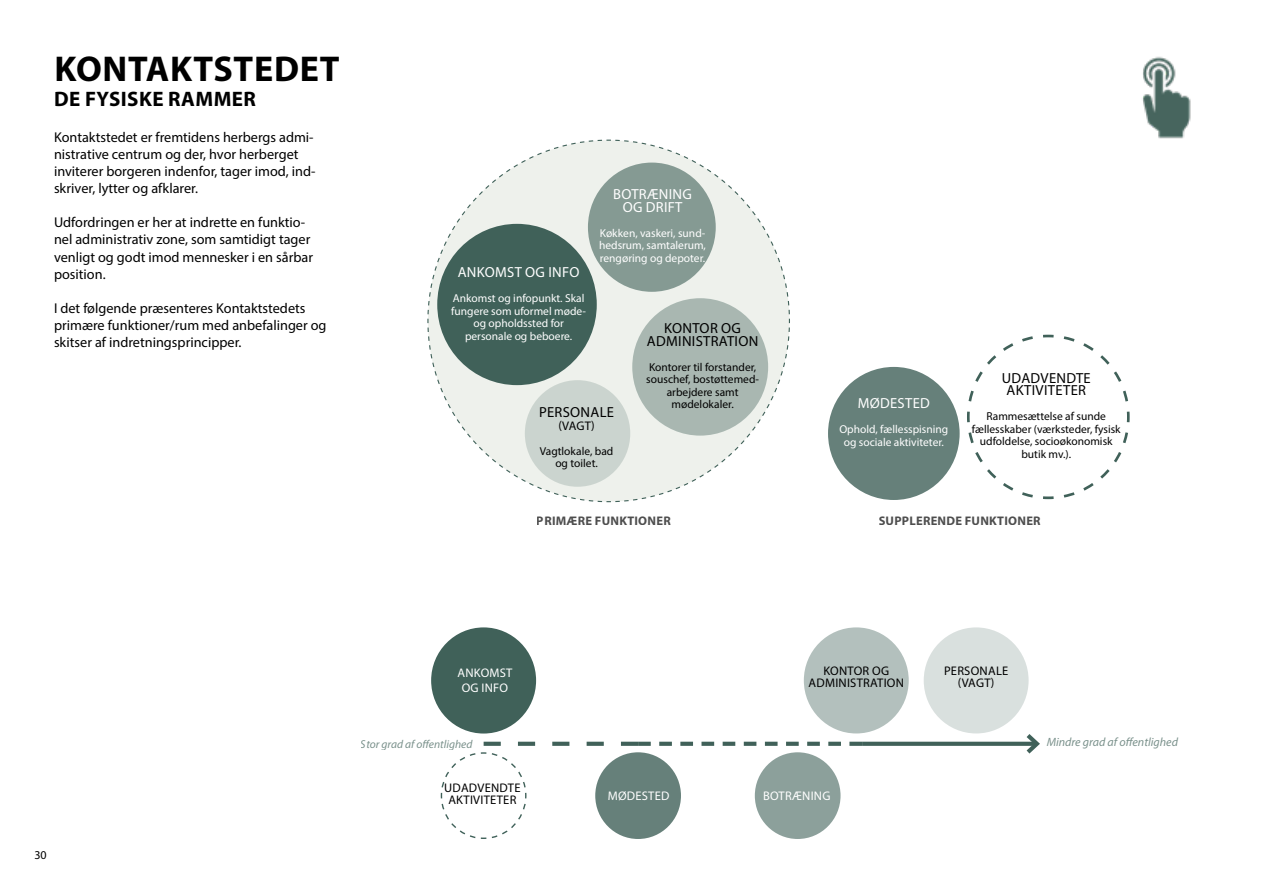
<style>
.page{position:relative;width:1263px;height:893px;background:#fff}
.page>*{position:absolute;margin:0;border:0;box-sizing:border-box;transform-origin:0 0}
.t1{font:700 36px "Myriad Pro";letter-spacing:.02em;color:#000}
.t2{font:700 21px "Myriad Pro";letter-spacing:.02em;color:#000}
.t3{font:14.55px/12.5px "Myriad Pro";letter-spacing:.02em;color:#000;text-align:center}
.t4{font:14.55px/12.5px "Myriad Pro";letter-spacing:.02em;color:#fff;text-align:center}
.t5{font:14.25px/17.1px "Myriad Pro";color:#000}
.t6{font:12.45px/12.5px "Myriad Pro";letter-spacing:.02em;color:#000;text-align:center}
.t7{font:700 12.45px "Myriad Pro";letter-spacing:.02em;color:#000}
.t8{font:12.45px/14.5px "Myriad Pro";letter-spacing:.02em;color:#fff;text-align:center}
.t9{font:italic 12px "Myriad Pro";color:#406159}
.t10{font:12px "Myriad Pro";color:#000}
.t11{font:11.4px/12.5px "Myriad Pro";color:#fff;text-align:center}
.t12{font:11.4px/12.5px "Myriad Pro";color:#000;text-align:center}
.t13{font:italic 11.4px "Myriad Pro";color:#406159}
</style>
<div class="page">
<svg style="left:427px;top:139px;width:363px;height:364px"></svg>
<div style="left:632px;top:298px;width:136px;height:138px;background:#a9b7b1;border-radius:50%"></div>
<div style="left:525px;top:380px;width:105px;height:107px;background:#cbd4cf;border-radius:50%"></div>
<div style="left:437px;top:224px;width:160px;height:161px;background:#406159;border-radius:50%"></div>
<div style="left:588px;top:163px;width:128px;height:129px;background:#859a93;border-radius:50%"></div>
<div style="left:828px;top:367px;width:132px;height:133px;background:#66807a;border-radius:50%"></div>
<svg style="left:967px;top:334px;width:163px;height:166px"></svg>
<svg style="left:862px;top:742px;width:160px;height:4px"></svg>
<svg style="left:1022px;top:734px;width:18px;height:20px"></svg>
<svg style="left:484px;top:742px;width:378px;height:4px"></svg>
<div style="left:431px;top:627px;width:105px;height:106px;background:#406159;border-radius:50%"></div>
<div style="left:804px;top:627px;width:105px;height:106px;background:#b3c0bd;border-radius:50%"></div>
<div style="left:755px;top:752px;width:85px;height:87px;background:#8ca09b;border-radius:50%"></div>
<div style="left:595px;top:752px;width:86px;height:87px;background:#66807a;border-radius:50%"></div>
<div style="left:924px;top:627px;width:104px;height:106px;background:#d9e0de;border-radius:50%"></div>
<svg style="left:440px;top:752px;width:87px;height:87px"></svg>
<img style="left:1142px;top:56px;width:49px;height:83px">
<h1 class="t1" style="left:54px;top:45px;width:287px">KONTAKTSTEDET</h1>
<h2 class="t2" style="left:54px;top:85px;width:203px">DE FYSISKE RAMMER</h2>
<p class="t5" style="left:54px;top:128px;width:263px">Kontaktstedet er fremtidens herbergs admi&shy;nistrative centrum og der, hvor herberget inviterer borgeren indenfor, tager imod, ind&shy;skriver, lytter og afklarer.</p>
<p class="t5" style="left:54px;top:214px;width:261px">Udfordringen er her at indrette en funktio&shy;nel administrativ zone, som samtidigt tager venligt og godt imod mennesker i en sårbar position.</p>
<p class="t5" style="left:54px;top:299px;width:274px">I det følgende præsenteres Kontaktstedets primære funktioner/rum med anbefalinger og skitser af indretningsprincipper.</p>
<p class="t4" style="left:613px;top:188px;width:80px">BOTRÆNING<br>OG DRIFT</p>
<p class="t11" style="left:599px;top:227px;width:108px;text-align:justify">Køkken, vaskeri, sund&shy;hedsrum, samtalerum, rengøring og depoter.</p>
<p class="t4" style="left:458px;top:266px;width:123px">ANKOMST OG INFO</p>
<p class="t11" style="left:451px;top:292px;width:136px">Ankomst og infopunkt. Skal fungere som uformel møde&shy;og opholdssted for personale og beboere.</p>
<p class="t3" style="left:539px;top:406px;width:76px">PERSONALE</p>
<p class="t6" style="left:558px;top:419px;width:38px">(VAGT)</p>
<p class="t12" style="left:540px;top:445px;width:75px">Vagtlokale, bad og toilet.</p>
<p class="t3" style="left:647px;top:322px;width:113px">KONTOR OG<br>ADMINISTRATION</p>
<p class="t12" style="left:646px;top:360px;width:114px">Kontorer til forstander, souschef, bostøttemed&shy;arbejdere samt mødelokaler.</p>
<p class="t4" style="left:858px;top:397px;width:74px">MØDESTED</p>
<p class="t11" style="left:839px;top:423px;width:110px">Ophold, fællesspisning og sociale aktiviteter.</p>
<p class="t3" style="left:1002px;top:371px;width:90px">UDADVENDTE<br>AKTIVITETER</p>
<p class="t12" style="left:972px;top:410px;width:150px">Rammesættelse af sunde fællesskaber (værksteder, fysisk udfoldelse, socioøkonomisk butik mv.).</p>
<p class="t7" style="left:537px;top:512px;width:135px">PRIMÆRE FUNKTIONER</p>
<p class="t7" style="left:878px;top:512px;width:164px">SUPPLERENDE FUNKTIONER</p>
<p class="t10" style="left:34px;top:848px;width:14px">30</p>
<p class="t8" style="left:457px;top:665px;width:57px">ANKOMST<br>OG INFO</p>
<p class="t6" style="left:808px;top:664px;width:97px">KONTOR OG<br>ADMINISTRATION</p>
<p class="t6" style="left:944px;top:664px;width:66px">PERSONALE (VAGT)</p>
<p class="t13" style="left:361px;top:737px;width:113px">Stor grad af offentlighed</p>
<p class="t9" style="left:1047px;top:734px;width:133px">Mindre grad af offentlighed</p>
<p class="t6" style="left:444px;top:781px;width:78px">UDADVENDTE<br>AKTIVITETER</p>
<p class="t8" style="left:608px;top:788px;width:63px">MØDESTED</p>
<p class="t8" style="left:763px;top:788px;width:69px">BOTRÆNING</p>
</div>
